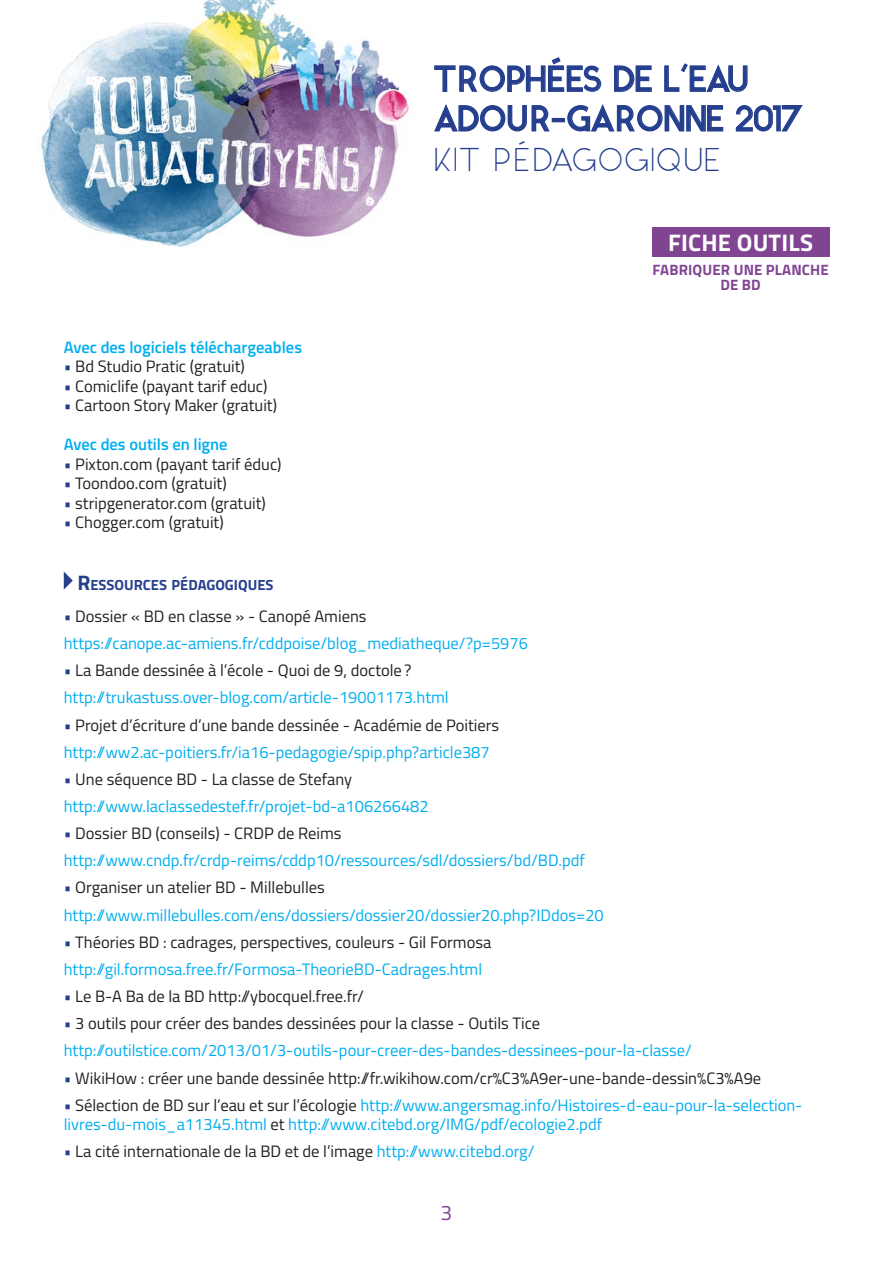
<style>
.page{position:relative;width:893px;height:1263px;background:#fff}
.page>*{position:absolute;margin:0;border:0;box-sizing:border-box;transform-origin:0 0}
.t1{font:36px/39.6px "Ikaros";letter-spacing:-.025em;color:#253f8e}
.t2{font:300 33px "Ikaros";color:#253f8e}
.t3{font:700 24px "Titillium";letter-spacing:.01em;color:#fff}
.t4{font:21px "Titillium";color:#814492}
.t5{font:16.5px/27.2px "Titillium";color:#00aeef}
.t6{font:16.5px "Titillium";color:#231f20}
.t7{font:600 16.5px "Titillium";color:#00aeef}
.t8{font:700 15px/15px "Titillium";letter-spacing:.01em;color:#814492;text-align:center}
.t9{font:700 14.7px "Titillium";color:#253f8e}
.s1{color:#253f8e}
.s2{font-size:21px}
.s3{color:#231f20}
.s4{color:#00aeef}
</style>
<div class="page">
<svg style="left:434px;top:57px;width:168px;height:35px"></svg>
<svg style="left:614px;top:65px;width:38px;height:27px"></svg>
<svg style="left:664px;top:63px;width:84px;height:29px"></svg>
<svg style="left:434px;top:104px;width:116px;height:28px"></svg>
<div style="left:552px;top:118px;width:13px;height:4px;border:1px solid #253f8e"></div>
<svg style="left:567px;top:104px;width:157px;height:28px"></svg>
<svg style="left:735px;top:105px;width:68px;height:27px"></svg>
<img style="left:41px;top:0;width:368px;height:247px">
<svg style="left:64px;top:572px;width:9px;height:18px"></svg>
<div style="left:652px;top:227px;width:177px;height:30px;background:#814492"></div>
<h1 class="t1" style="left:434px;top:59px;width:371px">TROPHÉES DE L’EAU<br>ADOUR-GARONNE 2017</h1>
<h2 class="t2" style="left:434px;top:140px;width:289px">KIT PÉDAGOGIQUE</h2>
<p class="t7" style="left:64px;top:334px;width:240px">Avec des logiciels téléchargeables</p>
<p class="t6" style="left:64px;top:354px;width:183px"><span class="s1">•</span> Bd Studio Pratic (gratuit)</p>
<p class="t6" style="left:64px;top:374px;width:205px"><span class="s1">•</span> Comiclife (payant tarif educ)</p>
<p class="t6" style="left:64px;top:393px;width:215px"><span class="s1">•</span> Cartoon Story Maker (gratuit)</p>
<p class="t7" style="left:64px;top:432px;width:165px">Avec des outils en ligne</p>
<p class="t6" style="left:64px;top:452px;width:219px"><span class="s1">•</span> Pixton.com (payant tarif éduc)</p>
<p class="t6" style="left:64px;top:471px;width:164px"><span class="s1">•</span> Toondoo.com (gratuit)</p>
<p class="t6" style="left:64px;top:491px;width:204px"><span class="s1">•</span> stripgenerator.com (gratuit)</p>
<p class="t6" style="left:64px;top:510px;width:162px"><span class="s1">•</span> Chogger.com (gratuit)</p>
<h3 class="t3" style="left:668px;top:225px;width:147px">FICHE OUTILS</h3>
<p class="t8" style="left:652px;top:261px;width:159px">FABRIQUER UNE PLANCHE<br>DE BD</p>
<p class="t9" style="left:77px;top:573px;width:198px"><span class="s2">R</span> ESSOURCES PÉDAGOGIQUES</p>
<p class="t5" style="left:64px;top:602px;width:466px"><span class="s1">•</span> <span class="s3">Dossier « BD en classe » - Canopé Amiens </span>https://canope.ac-amiens.fr/cddpoise/blog_mediatheque/?p=5976</p>
<p class="t5" style="left:64px;top:656px;width:386px"><span class="s1">•</span> <span class="s3">La Bande dessinée à l’école - Quoi de 9, doctole? </span>http://trukastuss.over-blog.com/article-19001173.html</p>
<p class="t5" style="left:64px;top:710px;width:437px"><span class="s1">•</span> <span class="s3">Projet d’écriture d’une bande dessinée - Académie de Poitiers </span>http://ww2.ac-poitiers.fr/ia16-pedagogie/spip.php?article387</p>
<p class="t5" style="left:64px;top:765px;width:366px"><span class="s1">•</span> <span class="s3">Une séquence BD - La classe de Stefany </span>http://www.laclassedestef.fr/projet-bd-a106266482</p>
<p class="t5" style="left:64px;top:819px;width:523px"><span class="s1">•</span> <span class="s3">Dossier BD (conseils) - CRDP de Reims </span>http://www.cndp.fr/crdp-reims/cddp10/ressources/sdl/dossiers/bd/BD.pdf</p>
<p class="t5" style="left:64px;top:873px;width:542px"><span class="s1">•</span> <span class="s3">Organiser un atelier BD - Millebulles </span>http://www.millebulles.com/ens/dossiers/dossier20/dossier20.php?IDdos=20</p>
<p class="t5" style="left:64px;top:928px;width:429px"><span class="s1">•</span> <span class="s3">Théories BD : cadrages, perspectives, couleurs - Gil Formosa </span>http://gil.formosa.free.fr/Formosa-TheorieBD-Cadrages.html</p>
<p class="t6" style="left:64px;top:984px;width:302px"><span class="s1">•</span> Le B-A Ba de la BD http://ybocquel.free.fr/</p>
<p class="t5" style="left:64px;top:1009px;width:630px"><span class="s1">•</span> <span class="s3">3 outils pour créer des bandes dessinées pour la classe - Outils Tice </span>http://outilstice.com/2013/01/3-outils-pour-creer-des-bandes-dessinees-pour-la-classe/</p>
<p class="t6" style="left:64px;top:1066px;width:699px"><span class="s1">•</span> WikiHow : créer une bande dessinée http://fr.wikihow.com/cr%C3%A9er-une-bande-dessin%C3%A9e</p>
<p class="t5" style="left:64px;top:1094px;width:740px;line-height:19.5px"><span class="s1">•</span> <span class="s3">Sélection de BD sur l’eau et sur l’écologie</span> http://www.angersmag.info/Histoires-d-eau-pour-la-selection&shy;livres-du-mois_a11345.html <span class="s3">et</span> http://www.citebd.org/IMG/pdf/ecologie2.pdf</p>
<p class="t6" style="left:64px;top:1139px;width:472px"><span class="s1">•</span> La cité internationale de la BD et de l’image <span class="s4">http://www.citebd.org/</span></p>
<p class="t4" style="left:441px;top:1198px;width:13px">3</p>
</div>
